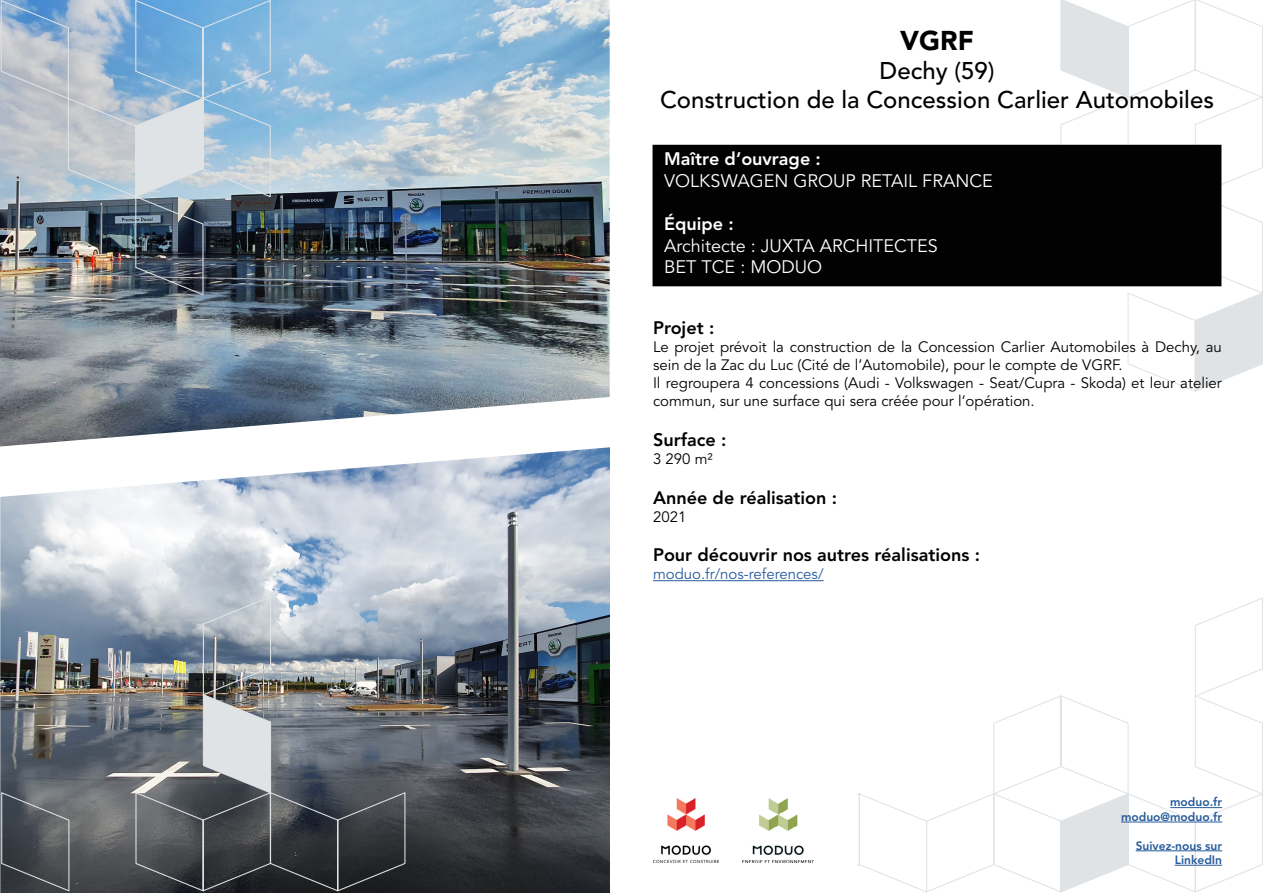
<style>
.page{position:relative;width:1263px;height:893px;background:#fff}
.page>*{position:absolute;margin:0;border:0;box-sizing:border-box;transform-origin:0 0}
.t1{font:900 27px "Avenir LT Std";color:#000}
.t2{font:500 24px/28.8px "Avenir LT Std";color:#000;text-align:center}
.t3{font:800 18px "Avenir LT Std";color:#020203}
.t4{font:18px/21.6px "Avenir LT Std";color:#fff}
.t5{font:800 18px "Avenir LT Std";color:#fff}
.t6{font:15px/18px "Avenir LT Std";color:#020203}
.t7{font:15px "Avenir LT Std";color:#275b9b}
.t8{font:800 12px/14.4px "Avenir LT Std";color:#275b9b;text-align:right}
</style>
<div class="page">
<svg style="left:857px;top:598px;width:406px;height:294px"></svg>
<svg style="left:1061px;top:794px;width:67px;height:98px"></svg>
<svg style="left:791px;top:0;width:472px;height:392px"></svg>
<svg style="left:1061px;top:0;width:67px;height:97px"></svg>
<svg style="left:1195px;top:293px;width:67px;height:98px"></svg>
<div style="left:653px;top:146px;width:568px;height:140px;background:#020203"></div>
<div style="left:652px;top:145px;width:569px;height:141px;border:2px solid #000"></div>
<img style="left:0;top:0;width:610px;height:893px">
<hr style="left:653px;top:580px;width:170px;height:1px;background:#275b9b">
<img style="left:654px;top:798px;width:65px;height:65px">
<img style="left:743px;top:798px;width:70px;height:65px">
<hr style="left:1170px;top:807px;width:52px;height:1px;background:#275b9b">
<hr style="left:1121px;top:822px;width:101px;height:1px;background:#275b9b">
<hr style="left:1136px;top:850px;width:86px;height:1px;background:#275b9b">
<hr style="left:1175px;top:865px;width:47px;height:1px;background:#275b9b">
<img style="left:0;top:0;width:313px;height:331px">
<svg style="left:136px;top:99px;width:67px;height:98px;background:#d3dbe1"></svg>
<img style="left:0;top:422px;width:412px;height:469px">
<svg style="left:203px;top:695px;width:68px;height:98px;background:#bfc1c3"></svg>
<h1 class="t1" style="left:900px;top:25px;width:75px">VGRF</h1>
<h2 class="t2" style="left:660px;top:57px;width:555px">Dechy (59)<br>Construction de la Concession Carlier Automobiles</h2>
<p class="t5" style="left:664px;top:148px;width:158px">Maître d’ouvrage :</p>
<p class="t4" style="left:664px;top:170px;width:330px">VOLKSWAGEN GROUP RETAIL FRANCE</p>
<p class="t5" style="left:664px;top:213px;width:71px">Équipe :</p>
<p class="t4" style="left:664px;top:235px;width:275px">Architecte : JUXTA ARCHITECTES<br>BET TCE : MODUO</p>
<p class="t3" style="left:653px;top:317px;width:63px">Projet :</p>
<p class="t6" style="left:653px;top:339px;width:570px">Le projet prévoit la construction de la Concession Carlier Automobiles à Dechy, au sein de la Zac du Luc (Cité de l’Automobile), pour le compte de VGRF.<br>Il regroupera 4 concessions (Audi - Volkswagen - Seat/Cupra - Skoda) et leur atelier commun, sur une surface qui sera créée pour l’opération.</p>
<p class="t3" style="left:653px;top:429px;width:75px">Surface :</p>
<p class="t6" style="left:653px;top:450px;width:61px">3 290 m²</p>
<p class="t3" style="left:653px;top:487px;width:185px">Année de réalisation :</p>
<p class="t6" style="left:653px;top:508px;width:35px">2021</p>
<p class="t3" style="left:653px;top:544px;width:328px">Pour découvrir nos autres réalisations :</p>
<p class="t7" style="left:653px;top:565px;width:172px">moduo.fr/nos-references/</p>
<p class="t8" style="left:1121px;top:795px;width:103px">moduo.fr moduo@moduo.fr</p>
<p class="t8" style="left:1136px;top:838px;width:88px">Suivez-nous sur<br>LinkedIn</p>
</div>
